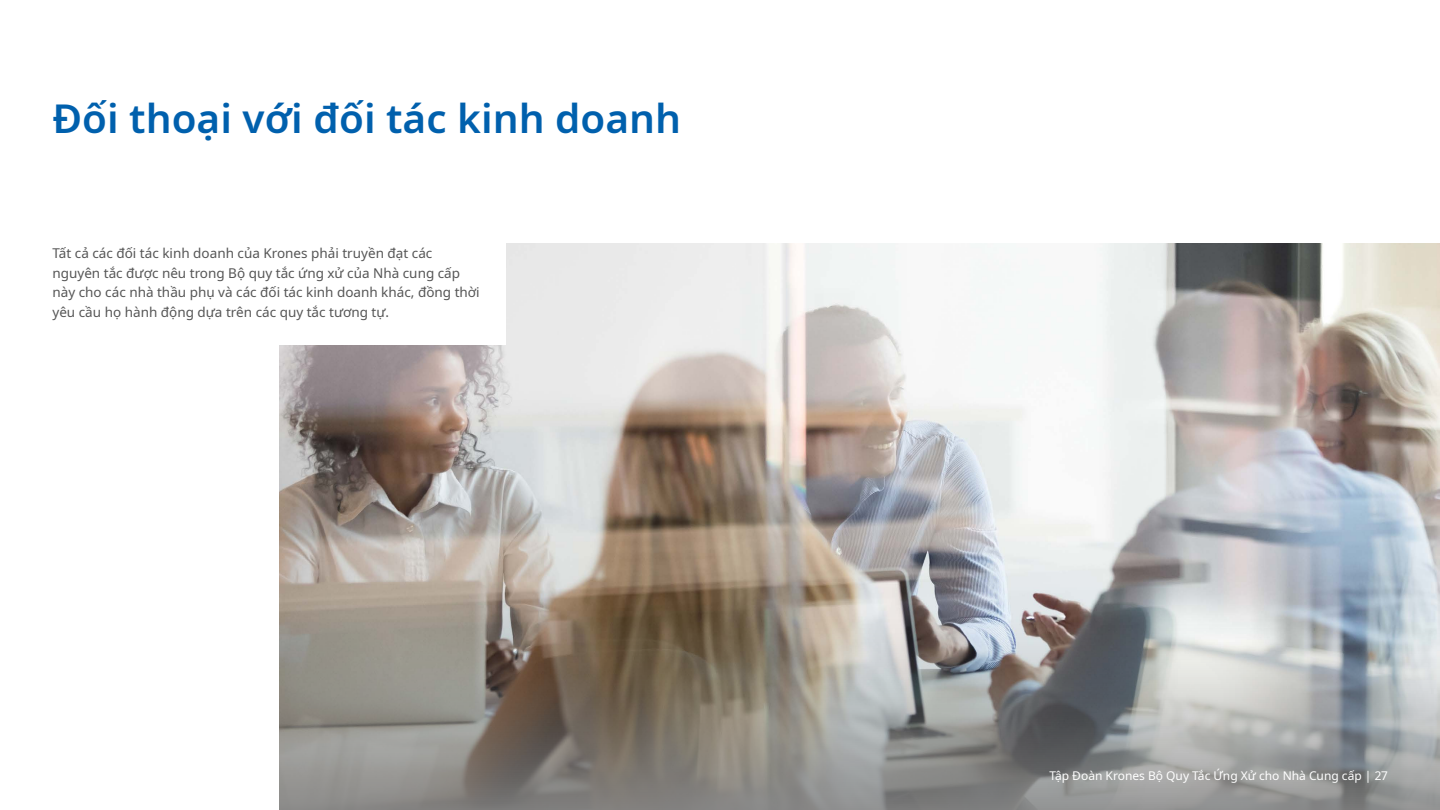
<style>
.page{position:relative;width:1440px;height:810px;background:#fff}
.page>*{position:absolute;margin:0;border:0;box-sizing:border-box;transform-origin:0 0}
.t1{font:600 40.5px "Noto Sans";color:#0060ad}
.t2{font:13.5px/19.5px "Noto Sans";color:#555}
.t3{font:12px "Noto Sans";color:#fff}
</style>
<div class="page">
<img style="left:279px;top:243px;width:1161px;height:567px">
<div style="left:0;top:237px;width:506px;height:108px;background:#fff"></div>
<h1 class="t1" style="left:52px;top:90px;width:630px">Đối thoại với đối tác kinh doanh</h1>
<p class="t2" style="left:52px;top:244px;width:429px">Tất cả các đối tác kinh doanh của Krones phải truyền đạt các nguyên tắc được nêu trong Bộ quy tắc ứng xử của Nhà cung cấp này cho các nhà thầu phụ và các đối tác kinh doanh khác, đồng thời yêu cầu họ hành động dựa trên các quy tắc tương tự.</p>
<p class="t3" style="left:1049px;top:767px;width:340px">Tập Đoàn Krones Bộ Quy Tắc Ứng Xử cho Nhà Cung cấp | 27</p>
</div>
